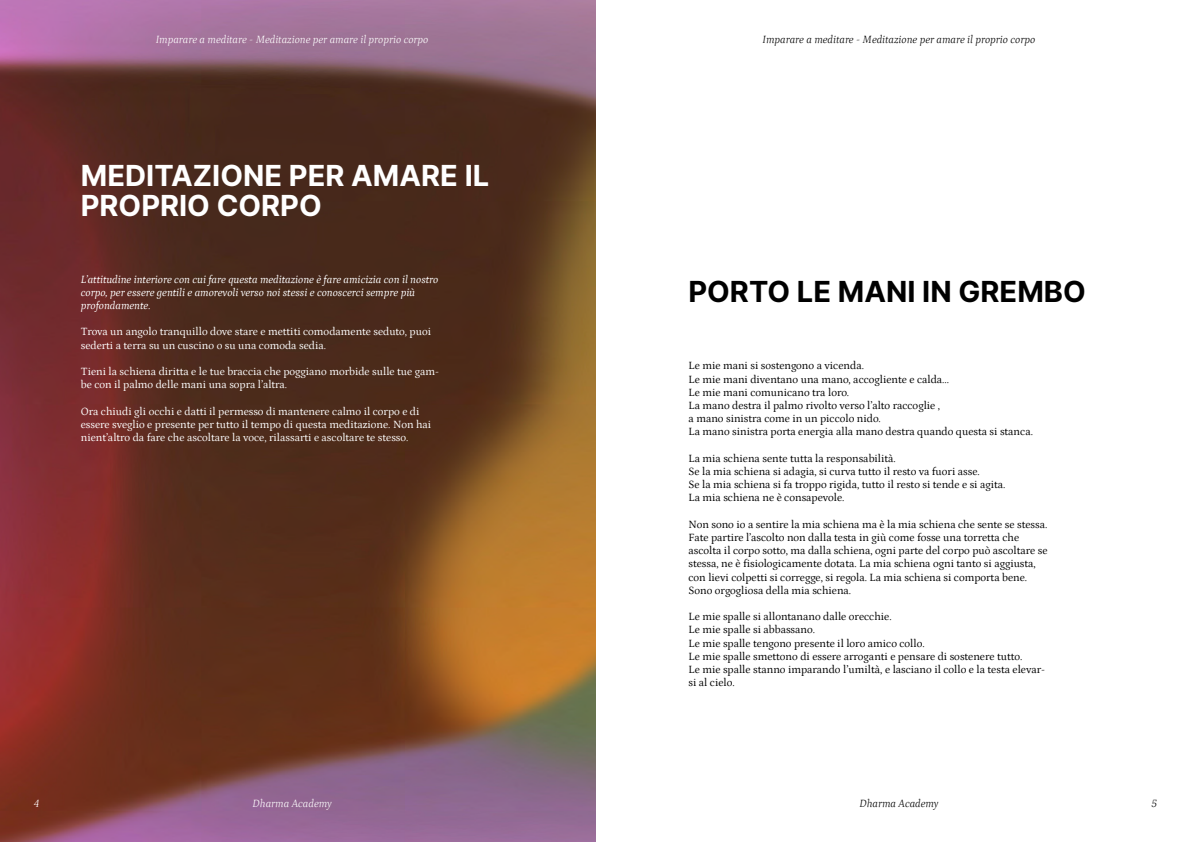
<style>
.page{position:relative;width:1191px;height:842px;background:#fff}
.page>*{position:absolute;margin:0;border:0;box-sizing:border-box;transform-origin:0 0}
.t1{font:700 29px/30px "Inter";color:#fff}
.t2{font:700 29px "Inter";color:#000}
.t3{font:11px/13.2px "Petrona";color:#000}
.t4{font:11px/13.2px "Petrona";color:#fff}
.t5{font:italic 11px/13.2px "Petrona";color:#fff}
.t6{font:italic 300 11px "Petrona";color:#fff}
.t7{font:italic 300 11px "Petrona";color:#000}
</style>
<div class="page">
<img style="left:0;top:0;width:595px;height:842px">
<p class="t6" style="left:156px;top:32px;width:274px">Imparare a meditare - Meditazione per amare il proprio corpo</p>
<h1 class="t1" style="left:81px;top:160px;width:410px">MEDITAZIONE PER AMARE IL<br>PROPRIO CORPO</h1>
<p class="t5" style="left:81px;top:272px;width:359px">L’attitudine interiore con cui fare questa meditazione è fare amicizia con il nostro corpo, per essere gentili e amorevoli verso noi stessi e conoscerci sempre più profondamente.</p>
<p class="t4" style="left:81px;top:324px;width:352px">Trova un angolo tranquillo dove stare e mettiti comodamente seduto, puoi sederti a terra su un cuscino o su una comoda sedia.</p>
<p class="t4" style="left:81px;top:364px;width:360px">Tieni la schiena diritta e le tue braccia che poggiano morbide sulle tue gam&shy;be con il palmo delle mani una sopra l’altra.</p>
<p class="t4" style="left:81px;top:404px;width:352px">Ora chiudi gli occhi e datti il permesso di mantenere calmo il corpo e di essere sveglio e presente per tutto il tempo di questa meditazione. Non hai nient’altro da fare che ascoltare la voce, rilassarti e ascoltare te stesso.</p>
<p class="t7" style="left:762px;top:32px;width:274px">Imparare a meditare - Meditazione per amare il proprio corpo</p>
<h1 class="t2" style="left:688px;top:270px;width:399px">PORTO LE MANI IN GREMBO</h1>
<p class="t3" style="left:688px;top:358px;width:346px">Le mie mani si sostengono a vicenda.<br>Le mie mani diventano una mano, accogliente e calda...<br>Le mie mani comunicano tra loro.<br>La mano destra il palmo rivolto verso l’alto raccoglie ,<br>a mano sinistra come in un piccolo nido.<br>La mano sinistra porta energia alla mano destra quando questa si stanca.</p>
<p class="t3" style="left:688px;top:451px;width:318px">La mia schiena sente tutta la responsabilità.<br>Se la mia schiena si adagia, si curva tutto il resto va fuori asse.<br>Se la mia schiena si fa troppo rigida, tutto il resto si tende e si agita.<br>La mia schiena ne è consapevole.</p>
<p class="t3" style="left:688px;top:517px;width:361px">Non sono io a sentire la mia schiena ma è la mia schiena che sente se stessa.<br>Fate partire l’ascolto non dalla testa in giù come fosse una torretta che ascolta il corpo sotto, ma dalla schiena, ogni parte del corpo può ascoltare se stessa, ne è fisiologicamente dotata. La mia schiena ogni tanto si aggiusta, con lievi colpetti si corregge, si regola. La mia schiena si comporta bene.<br>Sono orgogliosa della mia schiena.</p>
<p class="t3" style="left:688px;top:609px;width:358px">Le mie spalle si allontanano dalle orecchie.<br>Le mie spalle si abbassano.<br>Le mie spalle tengono presente il loro amico collo.<br>Le mie spalle smettono di essere arroganti e pensare di sostenere tutto.<br>Le mie spalle stanno imparando l’umiltà, e lasciano il collo e la testa elevar&shy;si al cielo.</p>
<p class="t6" style="left:34px;top:795px;width:6px">4</p>
<p class="t7" style="left:859px;top:795px;width:80px">Dharma Academy</p>
<p class="t7" style="left:1151px;top:795px;width:7px">5</p>
<p class="t6" style="left:253px;top:795px;width:80px">Dharma Academy</p>
</div>
